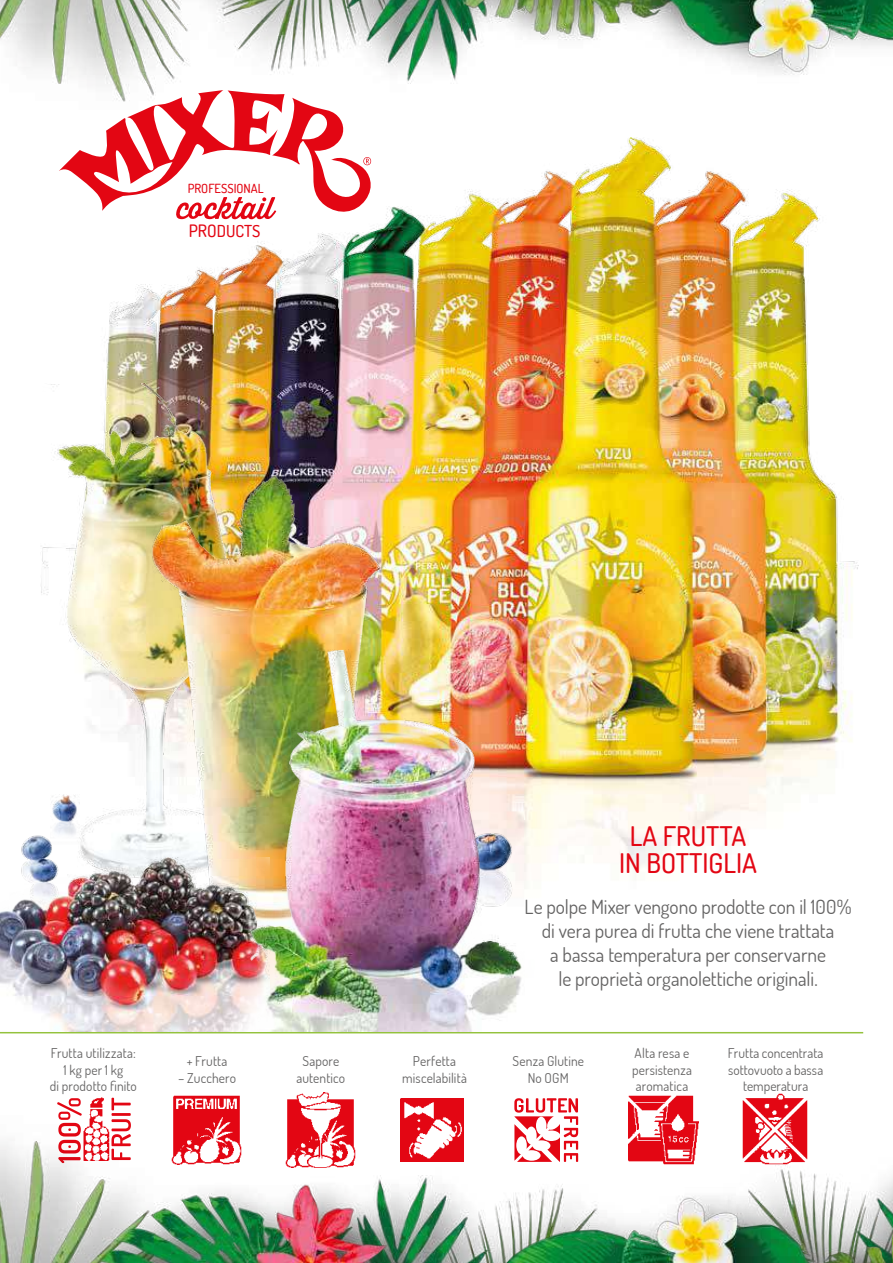
<style>
.page{position:relative;width:893px;height:1263px;background:#fff}
.page>*{position:absolute;margin:0;border:0;box-sizing:border-box;transform-origin:0 0}
.t1{font:500 27px/27px "Dosis";color:#e30613;text-align:center}
.t2{font:19.5px/24px "Dosis";letter-spacing:-.005em;color:#646363;text-align:center}
.t3{font:500 16.5px "Dosis";color:#e30613}
.t4{font:13.5px/16.5px "Dosis";letter-spacing:.01em;color:#646363;text-align:center}
.t5{font:500 12.6px "Dosis";color:#e30613}
.s1{font-size:17.1px}
</style>
<div class="page">
<img style="left:405px;top:1175px;width:37px;height:88px">
<svg style="left:106px;top:109px;width:238px;height:29px"></svg>
<img style="left:41px;top:138px;width:818px;height:742px">
<hr style="left:0;top:1032px;width:863px;height:1px;background:#94c23d">
<img style="left:42px;top:384px;width:207px;height:474px">
<img style="left:135px;top:462px;width:267px;height:396px">
<img style="left:21px;top:832px;width:44px;height:26px">
<img style="left:50px;top:794px;width:29px;height:54px">
<img style="left:0;top:858px;width:223px;height:174px">
<img style="left:223px;top:649px;width:317px;height:383px">
<img style="left:287px;top:1092px;width:67px;height:24px">
<img style="left:629px;top:1095px;width:69px;height:31px">
<svg style="left:514px;top:1098px;width:64px;height:28px"></svg>
<img style="left:89px;top:1097px;width:15px;height:19px">
<svg style="left:57px;top:1098px;width:25px;height:18px"></svg>
<svg style="left:112px;top:1098px;width:19px;height:18px"></svg>
<img style="left:173px;top:1096px;width:67px;height:20px">
<img style="left:400px;top:1098px;width:64px;height:64px">
<img style="left:743px;top:1093px;width:64px;height:33px">
<img style="left:0;top:1116px;width:405px;height:147px">
<img style="left:442px;top:1126px;width:451px;height:137px">
<img style="left:0;top:0;width:461px;height:109px">
<img style="left:461px;top:0;width:432px;height:143px">
<p class="t5" style="left:188px;top:180px;width:77px">PROFESSIONAL</p>
<p class="t3" style="left:189px;top:220px;width:73px"><span class="s1">PRO</span>DUCTS</p>
<p class="t4" style="left:50px;top:1044px;width:89px">Frutta utilizzata:<br>1 kg per 1 kg<br>di prodotto finito</p>
<p class="t4" style="left:187px;top:1053px;width:42px">+ Frutta</p>
<p class="t4" style="left:178px;top:1069px;width:59px">– Zucchero</p>
<h1 class="t1" style="left:619px;top:822px;width:139px">LA FRUTTA<br>IN BOTTIGLIA</h1>
<h2 class="t2" style="left:524px;top:894px;width:329px">Le polpe Mixer vengono prodotte con il 100% di vera purea di frutta che viene trattata<br>a bassa temperatura per conservarne<br>le proprietà organolettiche originali.</h2>
<p class="t4" style="left:296px;top:1053px;width:50px">Sapore autentico</p>
<p class="t4" style="left:402px;top:1053px;width:66px">Perfetta miscelabilità</p>
<p class="t4" style="left:512px;top:1053px;width:73px">Senza Glutine<br>No OGM</p>
<p class="t4" style="left:632px;top:1044px;width:61px;text-align:left">Alta resa e persistenza aromatica</p>
<p class="t4" style="left:728px;top:1044px;width:97px">Frutta concentrata sottovuoto a bassa temperatura</p>
</div>
